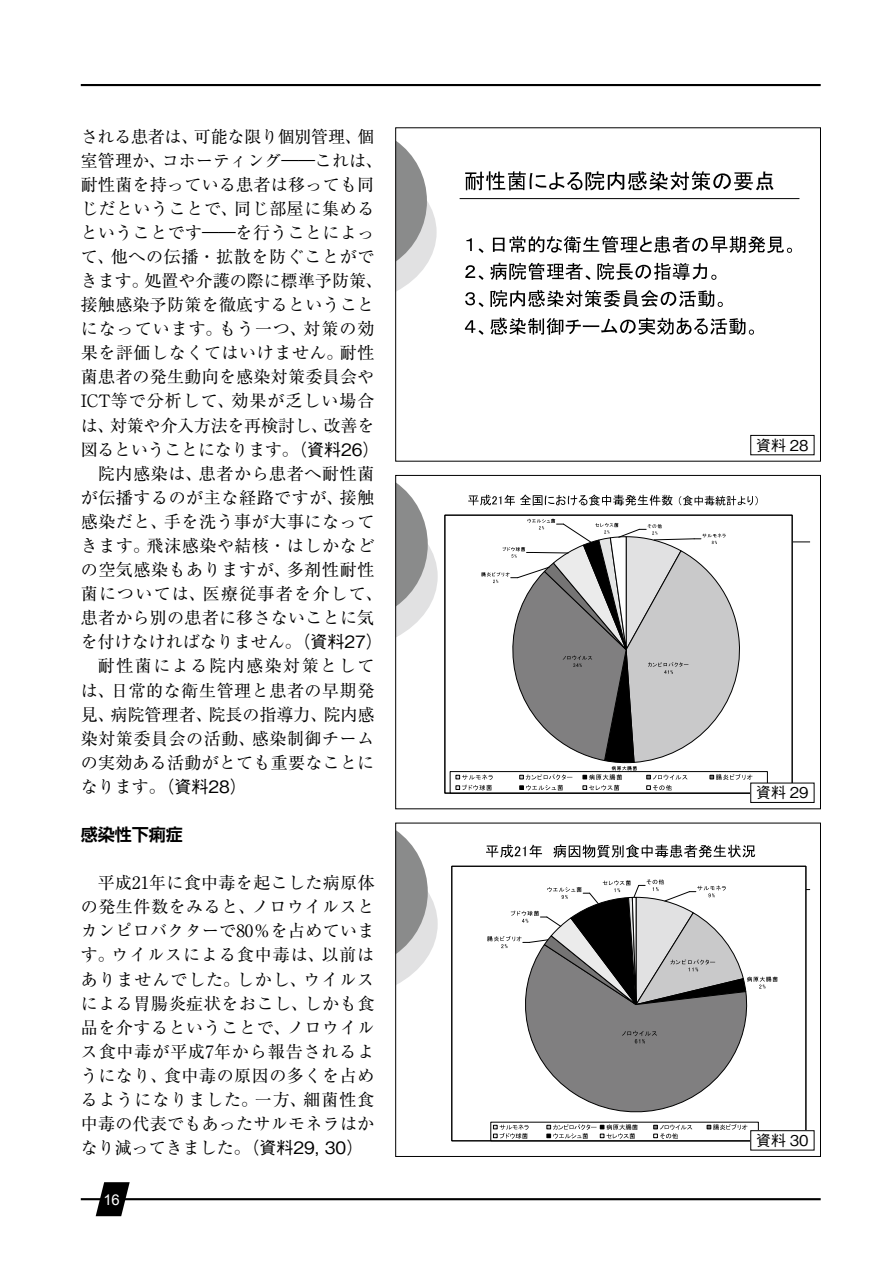
<style>
.page{position:relative;width:893px;height:1263px;background:#fff}
.page>*{position:absolute;margin:0;border:0;box-sizing:border-box;transform-origin:0 0}
.t1{font:16.95px/24.2px "Ryumin Pro";letter-spacing:.025em;color:#000;text-align:center}
.t2{font:500 16.95px "Gothic BBB Pro";color:#000}
.t3{font:700 16.95px "Shin Go Pro De";color:#000}
.t4{font:500 14.85px "Gothic BBB Pro";color:#000}
.t5{font:14.85px "Arial";color:#fff}
.s1{font-family:"Gothic BBB Pro";font-weight:500}
.s2{font-family:"Ryumin Pro";font-weight:400}
</style>
<div class="page">
<hr style="left:81px;top:84px;width:740px;height:2px;background:#000">
<hr style="left:81px;top:1198px;width:740px;height:2px;background:#000">
<svg style="left:96px;top:1182px;width:34px;height:34px"></svg>
<svg style="left:397px;top:141px;width:40px;height:150px"></svg>
<hr style="left:460px;top:198px;width:339px;height:1px;background:#000">
<svg style="left:465px;top:171px;width:309px;height:19px"></svg>
<svg style="left:466px;top:238px;width:6px;height:13px"></svg>
<svg style="left:479px;top:248px;width:5px;height:5px"></svg>
<svg style="left:493px;top:236px;width:299px;height:17px"></svg>
<svg style="left:465px;top:265px;width:19px;height:15px"></svg>
<svg style="left:490px;top:263px;width:100px;height:17px"></svg>
<svg style="left:597px;top:263px;width:119px;height:17px"></svg>
<svg style="left:465px;top:292px;width:19px;height:15px"></svg>
<svg style="left:490px;top:290px;width:233px;height:17px"></svg>
<svg style="left:465px;top:320px;width:19px;height:15px"></svg>
<svg style="left:490px;top:318px;width:264px;height:17px"></svg>
<div style="left:395px;top:128px;width:426px;height:333px;border:1px solid #000"></div>
<div style="left:750px;top:435px;width:64px;height:20px;border:1px solid #000"></div>
<svg style="left:397px;top:483px;width:41px;height:154px"></svg>
<hr style="left:461px;top:542px;width:349px;height:1px;background:#000">
<svg style="left:468px;top:495px;width:205px;height:11px"></svg>
<svg style="left:679px;top:496px;width:79px;height:10px"></svg>
<svg style="left:449px;top:518px;width:341px;height:273px"></svg>
<div style="left:395px;top:475px;width:426px;height:334px;border:1px solid #000"></div>
<div style="left:751px;top:783px;width:63px;height:19px;background:#fff"></div>
<div style="left:750px;top:783px;width:64px;height:20px;border:1px solid #000"></div>
<svg style="left:397px;top:831px;width:41px;height:153px"></svg>
<hr style="left:461px;top:889px;width:349px;height:1px;background:#000">
<svg style="left:486px;top:844px;width:269px;height:14px"></svg>
<svg style="left:461px;top:879px;width:343px;height:260px"></svg>
<div style="left:451px;top:866px;width:355px;height:275px;border:1px solid #000"></div>
<div style="left:395px;top:823px;width:426px;height:334px;border:1px solid #000"></div>
<div style="left:751px;top:1131px;width:63px;height:19px;background:#fff"></div>
<div style="left:750px;top:1130px;width:64px;height:20px;border:1px solid #000"></div>
<p class="t1" style="left:81px;top:123px;width:304px">される患者は、可能な限り個別管理、個室管理か、コホーティング――これは、耐性菌を持っている患者は移っても同じだということで、同じ部屋に集めるということです――を行うことによって、他への伝播・拡散を防ぐことができます。処置や介護の際に標準予防策、接触感染予防策を徹底するということになっています。もう一つ、対策の効果を評価しなくてはいけません。耐性菌患者の発生動向を感染対策委員会や<br>ICT等で分析して、効果が乏しい場合は、対策や介入方法を再検討し、改善を図るということになります。<span class="s1">（資料26）</span>院内感染は、患者から患者へ耐性菌<br>が伝播するのが主な経路ですが、接触感染だと、手を洗う事が大事になってきます。飛沫感染や結核・はしかなどの空気感染もありますが、多剤性耐性菌については、医療従事者を介して、患者から別の患者に移さないことに気を付けなければなりません。<span class="s1">（資料27）</span>耐性菌による院内感染対策として<br>は、日常的な衛生管理と患者の早期発見、病院管理者、院長の指導力、院内感染対策委員会の活動、感染制御チームの実効ある活動がとても重要なことに</p>
<p class="t2" style="left:81px;top:773px;width:167px"><span class="s2">なります。</span>（資料28）</p>
<p class="t3" style="left:81px;top:821px;width:104px">感染性下痢症</p>
<p class="t1" style="left:81px;top:870px;width:295px;text-align:justify;text-indent:17px">平成21年に食中毒を起こした病原体の発生件数をみると、ノロウイルスとカンピロバクターで80％を占めています。ウイルスによる食中毒は、以前はありませんでした。しかし、ウイルスによる胃腸炎症状をおこし、しかも食品を介するということで、ノロウイルス食中毒が平成7年から報告されるようになり、食中毒の原因の多くを占めるようになりました。一方、細菌性食中毒の代表でもあったサルモネラはかなり減ってきました。<span class="s1">（資料29, 30）</span></p>
<p class="t5" style="left:103px;top:1189px;width:18px">16</p>
<p class="t4" style="left:756px;top:433px;width:54px">資料 28</p>
<p class="t4" style="left:756px;top:781px;width:54px">資料 29</p>
<p class="t4" style="left:756px;top:1128px;width:54px">資料 30</p>
</div>
